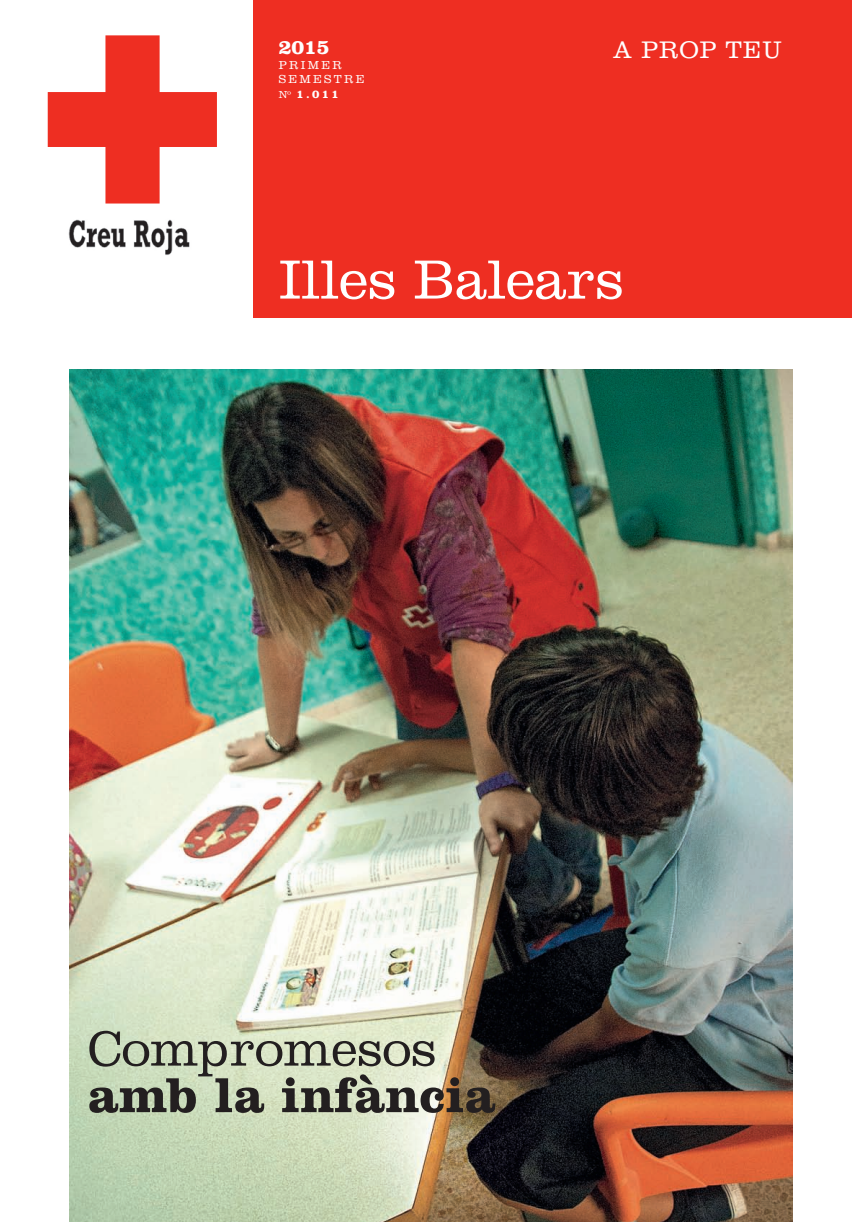
<style>
.page{position:relative;width:852px;height:1222px;background:#fff}
.page>*{position:absolute;margin:0;border:0;box-sizing:border-box;transform-origin:0 0}
.t1{font:300 57.15px "Clarendon";color:#fff}
.t2{font:700 51px/46.5px "Clarendon";color:#231f20}
.t3{font:300 24.9px "Clarendon";letter-spacing:.045em;color:#fff}
.t4{font:700 21px "Clarendon";color:#fff}
.t5{font:300 12px/14.4px "Clarendon";letter-spacing:.195em;color:#fff}
.s1{font-size:10.5px}
.s2{font-weight:700}
.s3{font-weight:300}
</style>
<div class="page">
<div style="left:254px;top:0;width:598px;height:317px;background:#ee2e22"></div>
<img style="left:69px;top:369px;width:723px;height:852px">
<svg style="left:48px;top:35px;width:169px;height:168px"></svg>
<img style="left:68px;top:219px;width:122px;height:36px">
<p class="t4" style="left:279px;top:40px;width:52px">2015</p>
<p class="t5" style="left:279px;top:59px;width:87px">PRIMER<br>SEMESTRE<br><span class="s1">Nº</span> <span class="s2">1.011</span></p>
<p class="t3" style="left:613px;top:40px;width:170px">A PROP TEU</p>
<p class="t1" style="left:279px;top:257px;width:346px">Illes Balears</p>
<p class="t2" style="left:88px;top:1030px;width:409px"><span class="s3">Compromesos </span>amb la infància</p>
</div>
